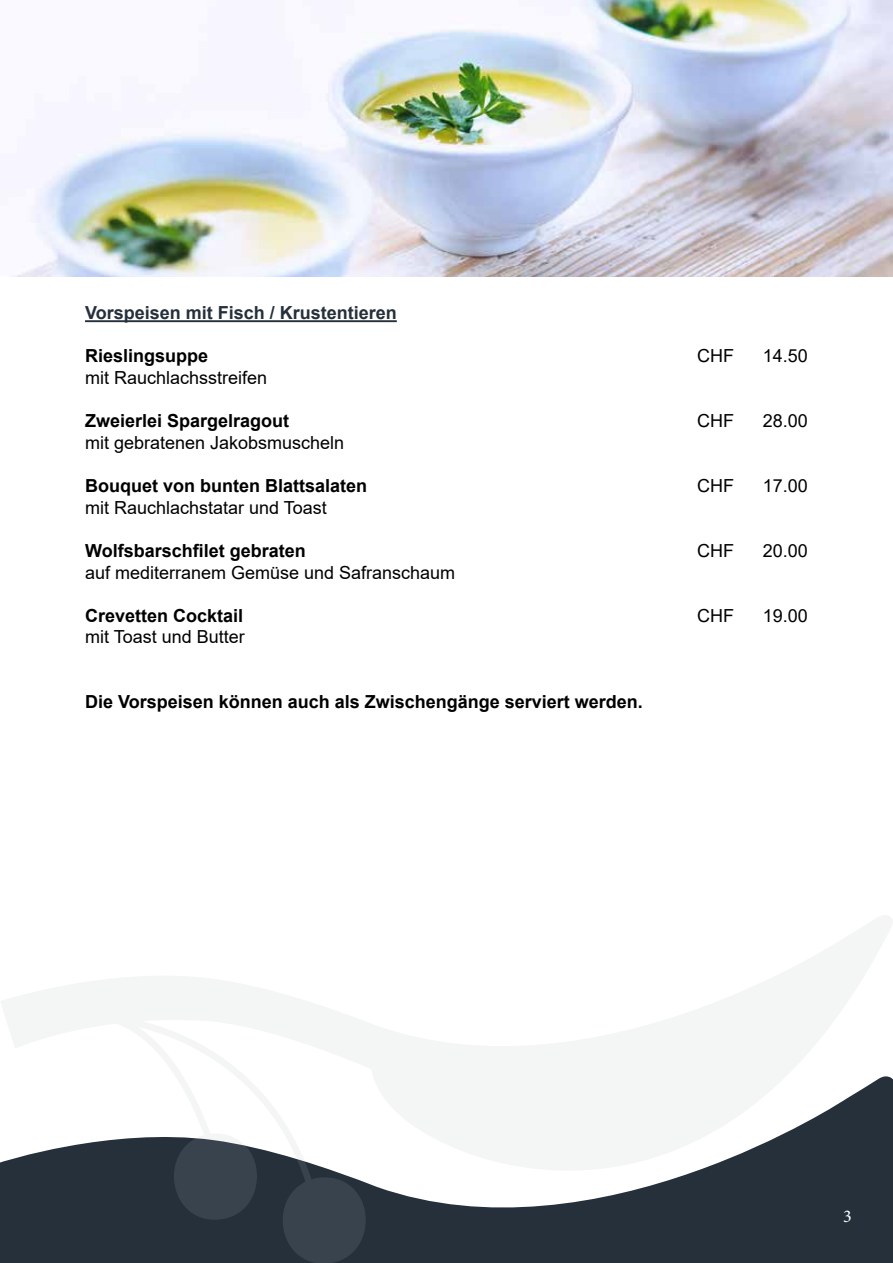
<style>
.page{position:relative;width:893px;height:1263px;background:#fff}
.page>*{position:absolute;margin:0;border:0;box-sizing:border-box;transform-origin:0 0}
.t1{font:18px "Arial";color:#000}
.t2{font:700 18px "Arial";color:#000}
.t3{font:700 18px "Arial";color:#25303b}
.t4{font:18px "Minion Pro";color:#fff}
</style>
<div class="page">
<svg style="left:0;top:915px;width:893px;height:348px"></svg>
<div style="left:797px;top:1163px;width:84px;height:91px;background:#25303b"></div>
<hr style="left:85px;top:320px;width:312px;height:2px;background:#25303b">
<img style="left:17px;top:0;width:876px;height:276px">
<p class="t3" style="left:85px;top:300px;width:313px">Vorspeisen mit Fisch / Krustentieren</p>
<p class="t2" style="left:85px;top:343px;width:125px">Rieslingsuppe</p>
<p class="t1" style="left:697px;top:344px;width:38px">CHF</p>
<p class="t1" style="left:763px;top:344px;width:47px">14.50</p>
<p class="t1" style="left:85px;top:365px;width:184px">mit Rauchlachsstreifen</p>
<p class="t2" style="left:85px;top:408px;width:206px">Zweierlei Spargelragout</p>
<p class="t1" style="left:697px;top:409px;width:38px">CHF</p>
<p class="t1" style="left:763px;top:409px;width:47px">28.00</p>
<p class="t1" style="left:85px;top:430px;width:261px">mit gebratenen Jakobsmuscheln</p>
<p class="t2" style="left:85px;top:473px;width:284px">Bouquet von bunten Blattsalaten</p>
<p class="t1" style="left:697px;top:473px;width:38px">CHF</p>
<p class="t1" style="left:763px;top:473px;width:47px">17.00</p>
<p class="t1" style="left:85px;top:495px;width:243px">mit Rauchlachstatar und Toast</p>
<p class="t2" style="left:85px;top:538px;width:222px">Wolfsbarschfilet gebraten</p>
<p class="t1" style="left:697px;top:538px;width:38px">CHF</p>
<p class="t1" style="left:763px;top:538px;width:47px">20.00</p>
<p class="t1" style="left:85px;top:560px;width:372px">auf mediterranem Gemüse und Safranschaum</p>
<p class="t2" style="left:85px;top:603px;width:160px">Crevetten Cocktail</p>
<p class="t1" style="left:697px;top:603px;width:38px">CHF</p>
<p class="t1" style="left:763px;top:603px;width:47px">19.00</p>
<p class="t1" style="left:85px;top:625px;width:161px">mit Toast und Butter</p>
<p class="t2" style="left:85px;top:689px;width:559px">Die Vorspeisen können auch als Zwischengänge serviert werden.</p>
<p class="t4" style="left:843px;top:1204px;width:10px">3</p>
</div>
